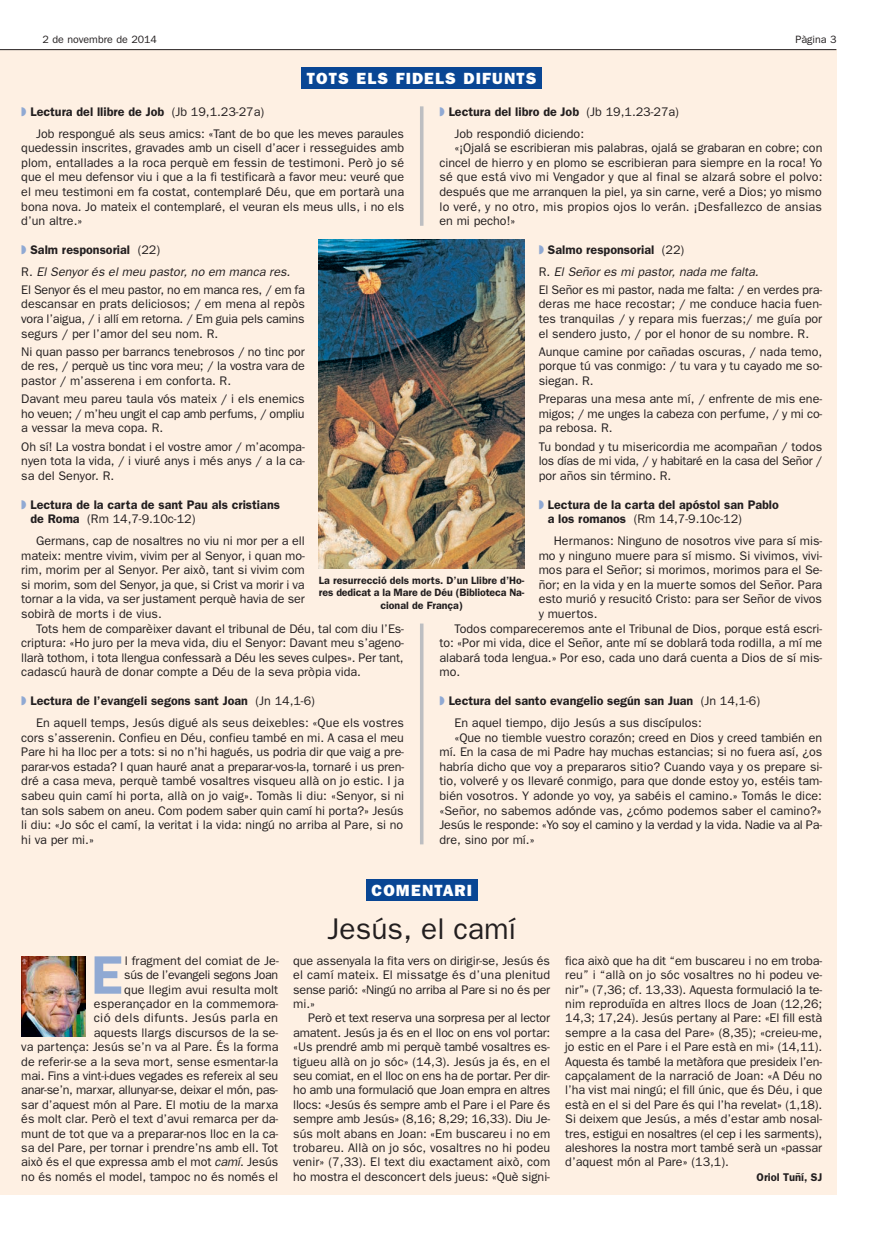
<style>
.page{position:relative;width:886px;height:1241px;background:#fff}
.page>*{position:absolute;margin:0;border:0;box-sizing:border-box;transform-origin:0 0}
.t1{font:600 54.38px "Franklin Gothic";color:#90a9d3}
.t2{font:30px "Franklin Gothic";color:#231f20}
.t3{font:800 16.25px "Franklin Gothic";letter-spacing:.07em;color:#fff}
.t4{font:12.5px/14.6px "Franklin Gothic";color:#231f20;text-align:justify}
.t5{font:600 12.5px/14.6px "Franklin Gothic";color:#231f20}
.t6{font:italic 12.5px/21.6px "Franklin Gothic";color:#231f20}
.t7{font:600 11.25px "Franklin Gothic";color:#231f20}
.t8{font:600 10.62px/12.5px "Franklin Gothic";color:#231f20;text-align:center}
.t9{font:10.62px "Franklin Gothic";color:#231f20}
.s1{color:#90a9d3}
.s2{font-weight:600}
.s3{font-weight:600;font-style:normal}
.s4{font-style:normal}
.s5{font-weight:400}
.s6{font-style:italic}
</style>
<div class="page">
<div style="left:0;top:50px;width:836px;height:1144px;background:#fef0e3"></div>
<hr style="left:0;top:49px;width:836px;height:1px;background:#231f20">
<hr style="left:420px;top:106px;width:3px;height:120px;background:#bdbec1">
<hr style="left:420px;top:623px;width:3px;height:221px;background:#bdbec1">
<div style="left:301px;top:67px;width:241px;height:22px;background:#094694"></div>
<div style="left:366px;top:879px;width:111px;height:22px;background:#094694"></div>
<img style="left:21px;top:956px;width:64px;height:80px">
<img style="left:319px;top:240px;width:205px;height:328px">
<p class="t9" style="left:43px;top:33px;width:116px">2 de novembre de 2014</p>
<p class="t9" style="left:795px;top:33px;width:42px">Pàgina 3</p>
<h3 class="t3" style="left:307px;top:68px;width:231px">TOTS ELS FIDELS DIFUNTS</h3>
<p class="t4" style="left:454px;top:100px;width:226px;line-height:21.8px;text-indent:-15px"><span class="s1">◗</span> <span class="s2">Lectura del libro de Job</span> (Jb 19,1.23-27a)<br>Job respondió diciendo:</p>
<p class="t4" style="left:439px;top:140px;width:385px;text-indent:15px">«¡Ojalá se escribieran mis palabras, ojalá se grabaran en cobre; con cincel de hierro y en plomo se escribieran para siempre en la roca! Yo sé que está vivo mi Vengador y que al final se alzará sobre el polvo: después que me arranquen la piel, ya sin carne, veré a Dios; yo mismo lo veré, y no otro, mis propios ojos lo verán. ¡Desfallezco de ansias en mi pecho!»</p>
<p class="t6" style="left:539px;top:238px;width:224px"><span class="s1">◗</span> <span class="s3">Salmo responsorial</span> <span class="s4">(22)<br>R .</span> El Señor es mi pastor, nada me falta.</p>
<p class="t4" style="left:539px;top:282px;width:285px">El Señor es mi pastor, nada me falta: / en verdes pra - deras me hace recostar; / me conduce hacia fuen&shy;tes tranquilas / y repara mis fuerzas;/ me guía por el sendero justo, / por el honor de su nombre. R.</p>
<p class="t4" style="left:539px;top:344px;width:285px">Aunque camine por cañadas oscuras, / nada temo, porque tú vas conmigo: / tu vara y tu cayado me so&shy;siegan. R.</p>
<p class="t4" style="left:539px;top:391px;width:285px">Preparas una mesa ante mí, / enfrente de mis ene&shy;migos; / me unges la cabeza con perfume, / y mi co&shy;pa rebosa. R.</p>
<p class="t4" style="left:539px;top:438px;width:285px">Tu bondad y tu misericordia me acompañan / todos los días de mi vida, / y habitaré en la casa del Señor / por años sin término. R.</p>
<p class="t5" style="left:548px;top:496px;width:233px;text-indent:-9px"><span class="s1">◗</span> Lectura de la carta del apóstol san Pablo a los romanos <span class="s5">(Rm 14,7-9.10c-12)</span></p>
<p class="t4" style="left:554px;top:533px;width:270px">Hermanos: Ninguno de nosotros vive para sí mis-</p>
<p class="t4" style="left:539px;top:547px;width:285px">mo y ninguno muere para sí mismo. Si vivimos, vivi-</p>
<p class="t4" style="left:539px;top:562px;width:285px">mos para el Señor; si morimos, morimos para el Se -</p>
<p class="t4" style="left:539px;top:577px;width:285px">ñor; en la vida y en la muerte somos del Señor. Para</p>
<p class="t4" style="left:539px;top:591px;width:285px">esto murió y resucitó Cristo: para ser Señor de vivos</p>
<p class="t4" style="left:539px;top:606px;width:60px">y muertos.</p>
<p class="t4" style="left:454px;top:620px;width:369px">Todos compareceremos ante el Tribunal de Dios, porque está escri -</p>
<p class="t4" style="left:439px;top:635px;width:384px">to: «Por mi vida, dice el Señor, ante mí se doblará toda rodilla, a mí me</p>
<p class="t4" style="left:439px;top:650px;width:384px">alabará toda lengua.» Por eso, cada uno dará cuenta a Dios de sí mis-</p>
<p class="t4" style="left:439px;top:664px;width:22px">mo.</p>
<p class="t4" style="left:454px;top:689px;width:307px;line-height:21.8px;text-indent:-15px"><span class="s1">◗</span> <span class="s2">Lectura del santo evangelio según san Juan</span> (Jn 14,1-6)<br>En aquel tiempo, dijo Jesús a sus discípulos:</p>
<p class="t4" style="left:439px;top:729px;width:384px;text-indent:15px">«Que no tiemble vuestro corazón; creed en Dios y creed también en mí. En la casa de mi Padre hay muchas estancias; si no fuera así, ¿os habría dicho que voy a prepararos sitio? Cuando vaya y os pre pare si&shy;tio, volveré y os llevaré conmigo, para que donde estoy yo, es téis tam&shy;bién vosotros. Y adonde yo voy, ya sabéis el camino.» Tomás le dice: «Señor, no sabemos adónde vas, ¿cómo podemos saber el camino?» Jesús le responde: «Yo soy el camino y la verdad y la vida. Nadie va al Pa - dre, sino por mí.»</p>
<p class="t4" style="left:36px;top:100px;width:369px;line-height:21.6px;text-indent:-15px"><span class="s1">◗</span> <span class="s2">Lectura del llibre de Job</span> (Jb 19,1.23-27a)<br>Job respongué als seus amics: «Tant de bo que les meves paraules</p>
<p class="t4" style="left:21px;top:140px;width:384px">quedessin inscrites, gravades amb un cisell d’acer i resseguides amb plom, entallades a la roca perquè em fessin de testimoni. Però jo sé que el meu defensor viu i que a la fi testificarà a favor meu: veuré que el meu testimoni em fa costat, contemplaré Déu, que em portarà una bona nova. Jo mateix el contemplaré, el veuran els meus ulls, i no els d’un altre.»</p>
<p class="t6" style="left:21px;top:239px;width:273px"><span class="s1">◗</span> <span class="s3">Salm responsorial</span> <span class="s4">(22)<br>R .</span> El Senyor és el meu pastor, no em manca res.</p>
<p class="t4" style="left:21px;top:282px;width:285px">El Senyor és el meu pastor, no em manca res, / em fa descansar en prats deliciosos; / em mena al repòs vora l’aigua, / i allí em retorna. / Em guia pels camins segurs / per l’amor del seu nom. R.</p>
<p class="t4" style="left:21px;top:344px;width:285px">Ni quan passo per barrancs tenebrosos / no tinc por de res, / perquè us tinc vora meu; / la vostra vara de pastor / m’asserena i em conforta. R.</p>
<p class="t4" style="left:21px;top:391px;width:285px">Davant meu pareu taula vós mateix / i els enemics ho veuen; / m’heu ungit el cap amb perfums, / ompliu a vessar la meva copa. R.</p>
<p class="t4" style="left:21px;top:438px;width:285px">Oh sí! La vostra bondat i el vostre amor / m’acompa - nyen tota la vida, / i viuré anys i més anys / a la ca&shy;sa del Senyor. R.</p>
<p class="t5" style="left:30px;top:496px;width:251px;text-indent:-9px"><span class="s1">◗</span> Lectura de la carta de sant Pau als cristians de Roma <span class="s5">(Rm 14,7-9.10c-12)</span></p>
<p class="t4" style="left:21px;top:533px;width:285px;text-indent:15px">Germans, cap de nosaltres no viu ni mor per a ell mateix: mentre vivim, vivim per al Senyor, i quan mo&shy;rim, morim per al Senyor. Per això, tant si vivim com si morim, som del Senyor, ja que, si Crist va morir i va tornar a la vida, va ser justament perquè havia de ser sobirà de morts i de vius.</p>
<p class="t4" style="left:21px;top:620px;width:384px;text-indent:15px">Tots hem de comparèixer davant el tribunal de Déu, tal com diu l’Es - criptura: «Ho juro per la meva vida, diu el Senyor: Davant meu s’ageno&shy;llarà tothom, i tota llengua confessarà a Déu les seves culpes». Per tant, cadascú haurà de donar compte a Déu de la seva pròpia vida.</p>
<p class="t4" style="left:36px;top:689px;width:369px;line-height:21.6px;text-indent:-15px"><span class="s1">◗</span> <span class="s2">Lectura de l’evangeli segons sant Joan</span> (Jn 14,1-6)<br>En aquell temps, Jesús digué als seus deixebles: «Que els vostres</p>
<p class="t4" style="left:21px;top:729px;width:384px">cors s’asserenin. Confieu en Déu, confieu també en mi. A casa el meu Pare hi ha lloc per a tots: si no n’hi hagués, us podria dir que vaig a pre&shy;parar-vos estada? I quan hauré anat a preparar-vos-la, tornaré i us pren&shy;dré a casa meva, perquè també vosaltres visqueu allà on jo estic. I ja sabeu quin camí hi porta, allà on jo vaig». Tomàs li diu: «Senyor, si ni tan sols sabem on aneu. Com podem saber quin camí hi porta?» Jesús li diu: «Jo sóc el camí, la veritat i la vida: ningú no arriba al Pare, si no hi va per mi.»</p>
<p class="t8" style="left:319px;top:573px;width:207px">La resurrecció dels morts. D’un Llibre d’Ho - res dedicat a la Mare de Déu (Bibliote ca Na - cional de França)</p>
<h3 class="t3" style="left:371px;top:880px;width:102px">COMENTARI</h3>
<h2 class="t2" style="left:327px;top:910px;width:190px">Jesús, el camí</h2>
<p class="t4" style="left:21px;top:953px;width:259px;text-align:right">l fragment del comiat de Je -<br>sús de l’evangeli segons Joan<br>que llegim avui resulta molt<br>esperançador en la comme mo ra -<br>ció dels difunts. Je sús parla en<br>aquests llargs discursos de la se-<br>va partença: Jesús se’n va al Pare. És la forma de referir-se a la seva mort, sense esmentar-la mai. Fins a vint-i-dues vegades es refereix al seu anar-se’n, marxar, allunyar-se, deixar el món, pas - sar d’aquest món al Pare. El motiu de la marxa és molt clar. Però el text d’avui remarca per da&shy;munt de tot que va a preparar-nos lloc en la ca&shy;sa del Pare, per tornar i prendre’ns amb ell. Tot això és el que expressa amb el mot <span class="s6">camí</span>. Jesús no és només el model, tampoc no és només el</p>
<p class="t4" style="left:293px;top:953px;width:259px">que assenyala la fita vers on dirigir-se, Jesús és el camí mateix. El missatge és d’una plenitud sen se parió: «Ningú no arriba al Pare si no és per mi.»</p>
<h1 class="t1" style="left:91px;top:942px;width:33px">E</h1>
<p class="t4" style="left:293px;top:1010px;width:259px;text-indent:15px">Però et text reserva una sorpresa per al lector amatent. Jesús ja és en el lloc on ens vol portar: «Us prendré amb mi perquè també vosaltres es&shy;tigueu allà on jo sóc» (14,3). Jesús ja és, en el seu comiat, en el lloc on ens ha de portar. Per dir - ho amb una formulació que Joan empra en altres llocs: «Jesús és sempre amb el Pare i el Pa re és sempre amb Jesús» (8,16; 8,29; 16,33). Diu Je - sús molt abans en Joan: «Em buscareu i no em trobareu. Allà on jo sóc, vosaltres no hi podeu ve nir» (7,33). El text diu exactament això, com ho mostra el desconcert dels jueus: «Què signi-</p>
<p class="t4" style="left:565px;top:953px;width:259px">fica això que ha dit “em buscareu i no em troba&shy;reu” i “allà on jo sóc vosaltres no hi podeu ve&shy;nir”» (7,36; cf. 13,33). Aquesta formulació la te&shy;nim reproduïda en altres llocs de Joan (12,26; 14,3; 17,24). Jesús pertany al Pare: «El fill està sempre a la casa del Pare» (8,35); «creieu-me, jo estic en el Pare i el Pare està en mi» (14,11).<br>Aquesta és també la metàfora que presideix l’en - capçalament de la narració de Joan: «A Déu no l’ha vist mai ningú; el fill únic, que és Déu, i que està en el si del Pare és qui l’ha revelat» (1,18).<br>Si deixem que Jesús, a més d’estar amb nos al - tres, estigui en nosaltres (el cep i les sarments), aleshores la nostra mort també serà un «passar d’aquest món al Pare» (13,1).</p>
<p class="t7" style="left:757px;top:1169px;width:67px">Oriol Tuñí, SJ</p>
</div>
